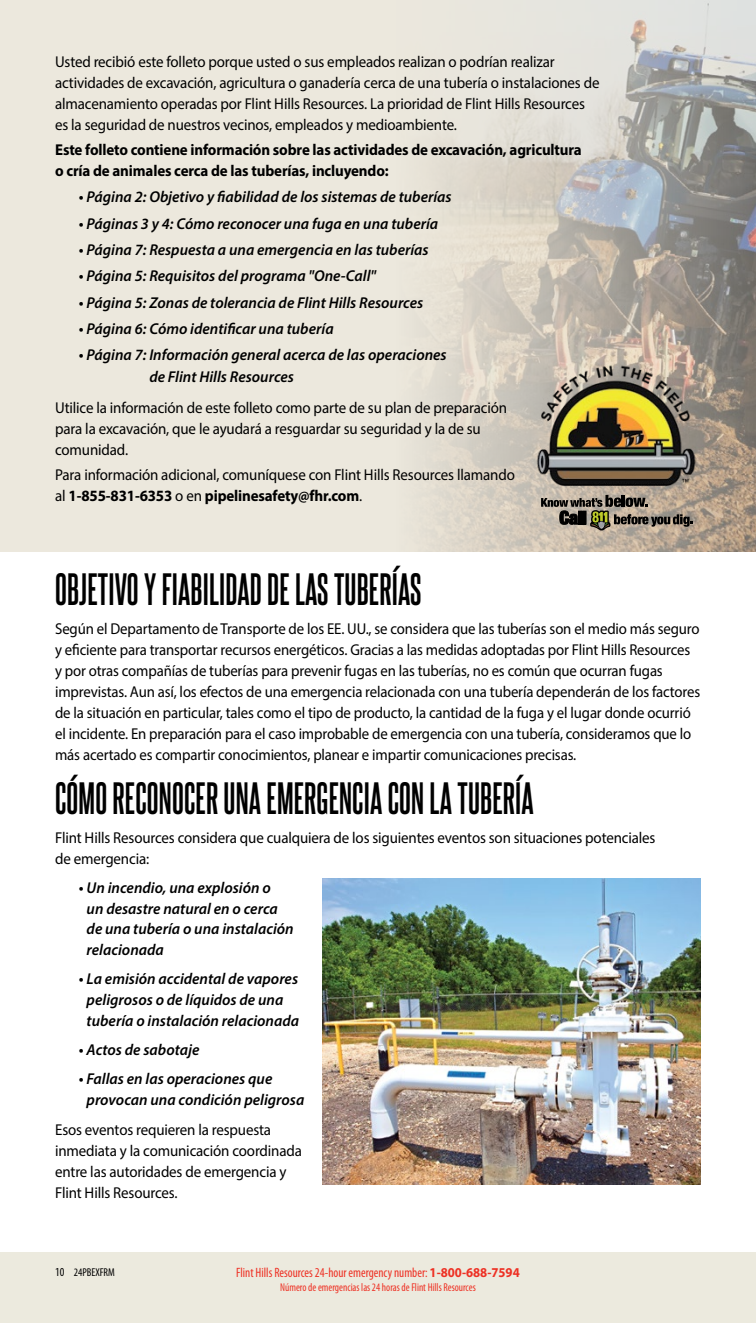
<style>
.page{position:relative;width:756px;height:1323px;background:#fff}
.page>*{position:absolute;margin:0;border:0;box-sizing:border-box;transform-origin:0 0}
.t1{font:700 38.5px "Steelfish Rg";letter-spacing:.005em;color:#000;scale:.95 1}
.t2{font:15.75px/21px "Myriad Pro";letter-spacing:-.01em;color:#000;scale:.95 1}
.t3{font:15.75px/21px "Myriad Pro";letter-spacing:-.01em;color:#000;scale:.94 1}
.t4{font:italic 600 15.75px/21px "Myriad Pro";color:#000}
.t5{font:700 15.75px/21px "Myriad Pro";letter-spacing:-.01em;color:#000;scale:.95 1}
.t6{font:condensed 13.65px "Myriad Pro";color:#ee3124;scale:.94 1}
.t7{font:condensed 11.38px "Myriad Pro";color:#ee3124;scale:.94 1}
.t8{font:condensed 11.38px "Myriad Pro";color:#000}
.s1{font-weight:700}
.s2{font-size:12.25px}
.s3{font-weight:700;font-stretch:normal}
</style>
<div class="page">
<div style="left:0;top:0;width:756px;height:551px;background:#ece8dd"></div>
<img style="left:425px;top:0;width:331px;height:551px">
<img style="left:323px;top:878px;width:378px;height:306px">
<img style="left:527px;top:355px;width:179px;height:145px">
<svg style="left:541px;top:495px;width:151px;height:35px;background:#877d6e"></svg>
<div style="left:0;top:1252px;width:756px;height:71px;background:#eceade"></div>
<p class="t2" style="left:55px;top:51px;width:575px">Usted recibió este folleto porque usted o sus empleados realizan o podrían realizar actividades de excavación, agricultura o ganadería cerca de una tubería o instalaciones de almacenamiento operadas por Flint Hills Resources. La prioridad de Flint Hills Resources es la seguridad de nuestros vecinos, empleados y medioambiente.</p>
<p class="t5" style="left:55px;top:139px;width:556px">Este folleto contiene información sobre las actividades de excavación, agricultura o cría de animales cerca de las tuberías, incluyendo:</p>
<p class="t4" style="left:79px;top:186px;width:375px">• Página 2: Objetivo y fiabilidad de los sistemas de tuberías</p>
<p class="t4" style="left:79px;top:213px;width:361px">• Páginas 3 y 4: Cómo reconocer una fuga en una tubería</p>
<p class="t4" style="left:79px;top:239px;width:352px">• Página 7: Respuesta a una emergencia en las tuberías</p>
<p class="t4" style="left:79px;top:265px;width:299px">• Página 5: Requisitos del programa "One-Call"</p>
<p class="t4" style="left:79px;top:292px;width:346px">• Página 5: Zonas de tolerancia de Flint Hills Resources</p>
<p class="t4" style="left:79px;top:318px;width:256px">• Página 6: Cómo identificar una tubería</p>
<p class="t4" style="left:149px;top:344px;width:299px;text-indent:-71px">• Página 7: Información general acerca de las operaciones de Flint Hills Resources</p>
<p class="t2" style="left:55px;top:397px;width:477px">Utilice la información de este folleto como parte de su plan de preparación para la excavación, que le ayudará a resguardar su seguridad y la de su comunidad.</p>
<p class="t2" style="left:55px;top:464px;width:486px">Para información adicional, comuníquese con Flint Hills Resources llamando al <span class="s1">1-855-831-6353</span> o en <span class="s1">pipelinesafety@fhr.com</span>.</p>
<h1 class="t1" style="left:55px;top:565px;width:387px">OBJETIVO Y FIABILIDAD DE LAS TUBERÍAS</h1>
<p class="t3" style="left:55px;top:618px;width:688px">Según el Departamento de Transporte de los EE. UU., se considera que las tuberías son el medio más seguro y eficiente para transportar recursos energéticos. Gracias a las medidas adoptadas por Flint Hills Resources y por otras compañías de tuberías para prevenir fugas en las tuberías, no es común que ocurran fugas imprevistas. Aun así, los efectos de una emergencia relacionada con una tubería dependerán de los factores de la situación en particular, tales como el tipo de producto, la cantidad de la fuga y el lugar donde ocurrió el incidente. En preparación para el caso improbable de emergencia con una tubería, consideramos que lo más acertado es compartir conocimientos, planear e impartir comunicaciones precisas.</p>
<h1 class="t1" style="left:55px;top:774px;width:505px">CÓMO RECONOCER UNA EMERGENCIA CON LA TUBERÍA</h1>
<p class="t2" style="left:55px;top:827px;width:633px">Flint Hills Resources considera que cualquiera de los siguientes eventos son situaciones potenciales de emergencia:</p>
<p class="t4" style="left:87px;top:876px;width:209px;text-indent:-8px">• Un incendio, una explosión o<br>un desastre natural en o cerca de una tubería o una instalación relacionada</p>
<p class="t4" style="left:79px;top:968px;width:222px;text-align:center">• La emisión accidental de vapores peligrosos o de líquidos de una tubería o instalación relacionada</p>
<p class="t4" style="left:79px;top:1039px;width:122px">• Actos de sabotaje</p>
<p class="t4" style="left:87px;top:1068px;width:219px;text-indent:-8px">• Fallas en las operaciones que provocan una condición peligrosa</p>
<p class="t2" style="left:55px;top:1119px;width:261px">Esos eventos requieren la respuesta inmediata y la comunicación coordinada entre las autoridades de emergencia y Flint Hills Resources.</p>
<p class="t8" style="left:55px;top:1265px;width:61px"><span class="s2">10</span> 24PBEXFRM</p>
<p class="t6" style="left:236px;top:1264px;width:303px">Flint Hills Resources 24-hour emergency number: <span class="s3">1-800-688-7594</span></p>
<p class="t7" style="left:280px;top:1280px;width:210px">Número de emergencias las 24 horas de Flint Hills Resources</p>
</div>
